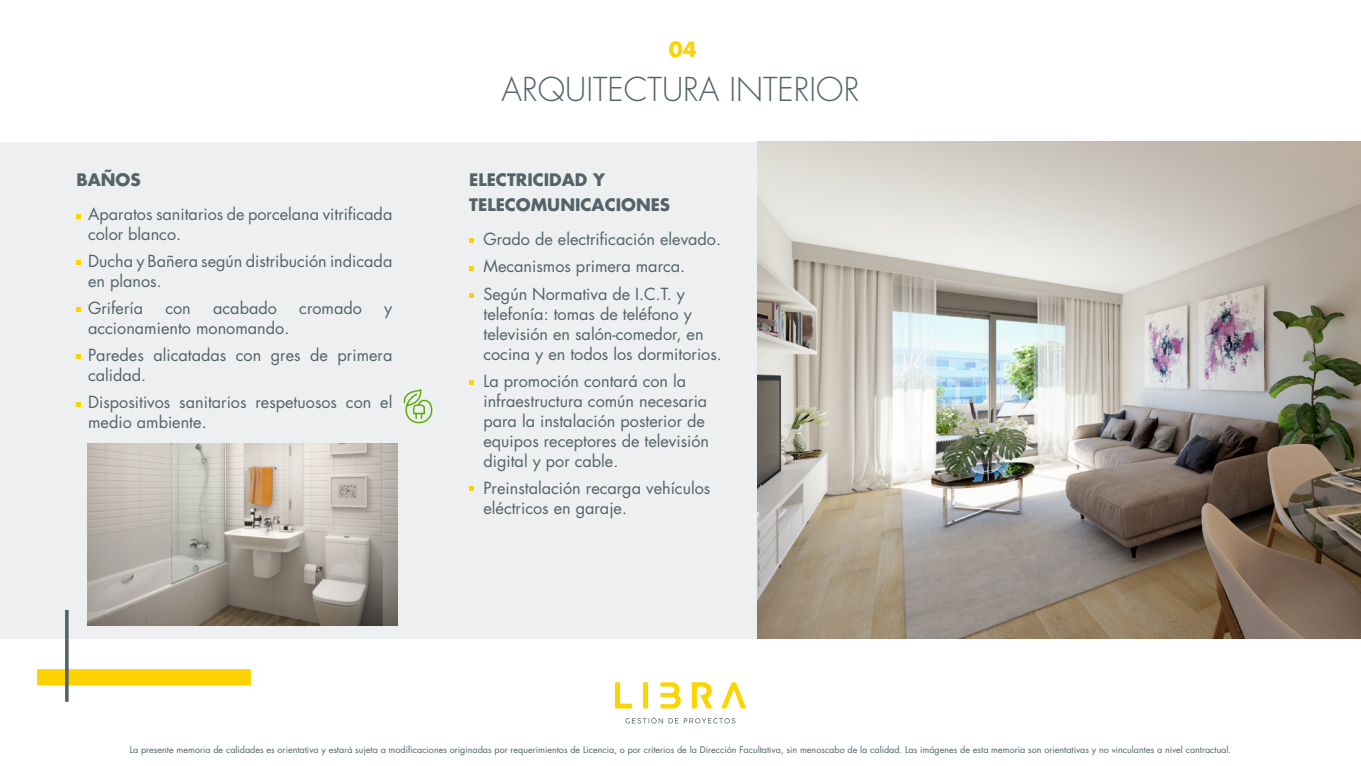
<style>
.page{position:relative;width:1361px;height:766px;background:#fff}
.page>*{position:absolute;margin:0;border:0;box-sizing:border-box;transform-origin:0 0}
.t1{font:300 32.1px "Futura Std";color:#536369}
.t2{font:700 20.4px "Futura Std";color:#fdd200}
.t3{font:700 16.8px/25.1px "Futura Std";color:#536369}
.t4{font:16.2px/20px "Futura Std";color:#536369}
.t5{font:9px "Futura Std";color:#536369}
</style>
<div class="page">
<svg style="left:643px;top:682px;width:5px;height:26px"></svg>
<svg style="left:721px;top:682px;width:25px;height:26px"></svg>
<svg style="left:692px;top:682px;width:20px;height:26px"></svg>
<svg style="left:660px;top:682px;width:21px;height:26px"></svg>
<svg style="left:615px;top:682px;width:17px;height:26px"></svg>
<svg style="left:625px;top:716px;width:110px;height:7px"></svg>
<div style="left:37px;top:669px;width:214px;height:16px;background:#fdd200"></div>
<div style="left:0;top:142px;width:1013px;height:496px;background:#eeeff0"></div>
<svg style="left:65px;top:610px;width:4px;height:91px"></svg>
<img style="left:757px;top:142px;width:604px;height:496px">
<svg style="left:76px;top:214px;width:4px;height:5px"></svg>
<svg style="left:76px;top:260px;width:4px;height:4px"></svg>
<svg style="left:76px;top:307px;width:4px;height:4px"></svg>
<svg style="left:76px;top:354px;width:4px;height:5px"></svg>
<svg style="left:76px;top:402px;width:4px;height:4px"></svg>
<img style="left:403px;top:389px;width:30px;height:35px">
<img style="left:88px;top:443px;width:310px;height:182px">
<svg style="left:469px;top:238px;width:5px;height:5px"></svg>
<svg style="left:469px;top:266px;width:5px;height:4px"></svg>
<svg style="left:469px;top:293px;width:5px;height:4px"></svg>
<svg style="left:469px;top:380px;width:5px;height:5px"></svg>
<svg style="left:469px;top:486px;width:5px;height:5px"></svg>
<p class="t3" style="left:76px;top:167px;width:66px">BAÑOS</p>
<p class="t4" style="left:88px;top:204px;width:306px">Aparatos sanitarios de porcelana vitrificada color blanco.</p>
<p class="t4" style="left:88px;top:251px;width:306px">Ducha y Bañera según distribución indicada en planos.</p>
<p class="t4" style="left:88px;top:298px;width:56px">Grifería</p>
<p class="t4" style="left:165px;top:298px;width:27px">con</p>
<p class="t4" style="left:213px;top:298px;width:65px">acabado</p>
<p class="t4" style="left:299px;top:298px;width:64px">cromado</p>
<p class="t4" style="left:384px;top:298px;width:10px">y</p>
<p class="t4" style="left:88px;top:315px;width:306px;line-height:27.1px">accionamiento monomando.<br>Paredes alicatadas con gres de primera</p>
<p class="t4" style="left:88px;top:362px;width:306px;line-height:27.1px">calidad.<br>Dispositivos sanitarios respetuosos con el</p>
<p class="t4" style="left:88px;top:412px;width:120px">medio ambiente.</p>
<p class="t2" style="left:669px;top:36px;width:29px">04</p>
<h1 class="t1" style="left:502px;top:69px;width:359px">ARQUITECTURA INTERIOR</h1>
<p class="t3" style="left:469px;top:167px;width:202px">ELECTRICIDAD Y<br>TELECOMUNICACIONES</p>
<p class="t4" style="left:483px;top:226px;width:239px;line-height:27.1px">Grado de electrificación elevado.<br>Mecanismos primera marca.<br>Según Normativa de I.C.T. y</p>
<p class="t4" style="left:483px;top:303px;width:240px">telefonía: tomas de teléfono y televisión en salón-comedor, en cocina y en todos los dormitorios.</p>
<p class="t4" style="left:483px;top:371px;width:227px">La promoción contará con la infraestructura común necesaria para la instalación posterior de equipos receptores de televisión digital y por cable.</p>
<p class="t4" style="left:483px;top:478px;width:228px">Preinstalación recarga vehículos eléctricos en garaje.</p>
<p class="t5" style="left:130px;top:743px;width:1103px">La presente memoria de calidades es orientativa y estará sujeta a modificaciones originadas por requerimientos de Licencia, o por criterios de la Dirección Facultativa, sin menoscabo de la calidad. Las imágenes de esta memoria son orientativas y no vinculantes a nivel contractual.</p>
</div>
